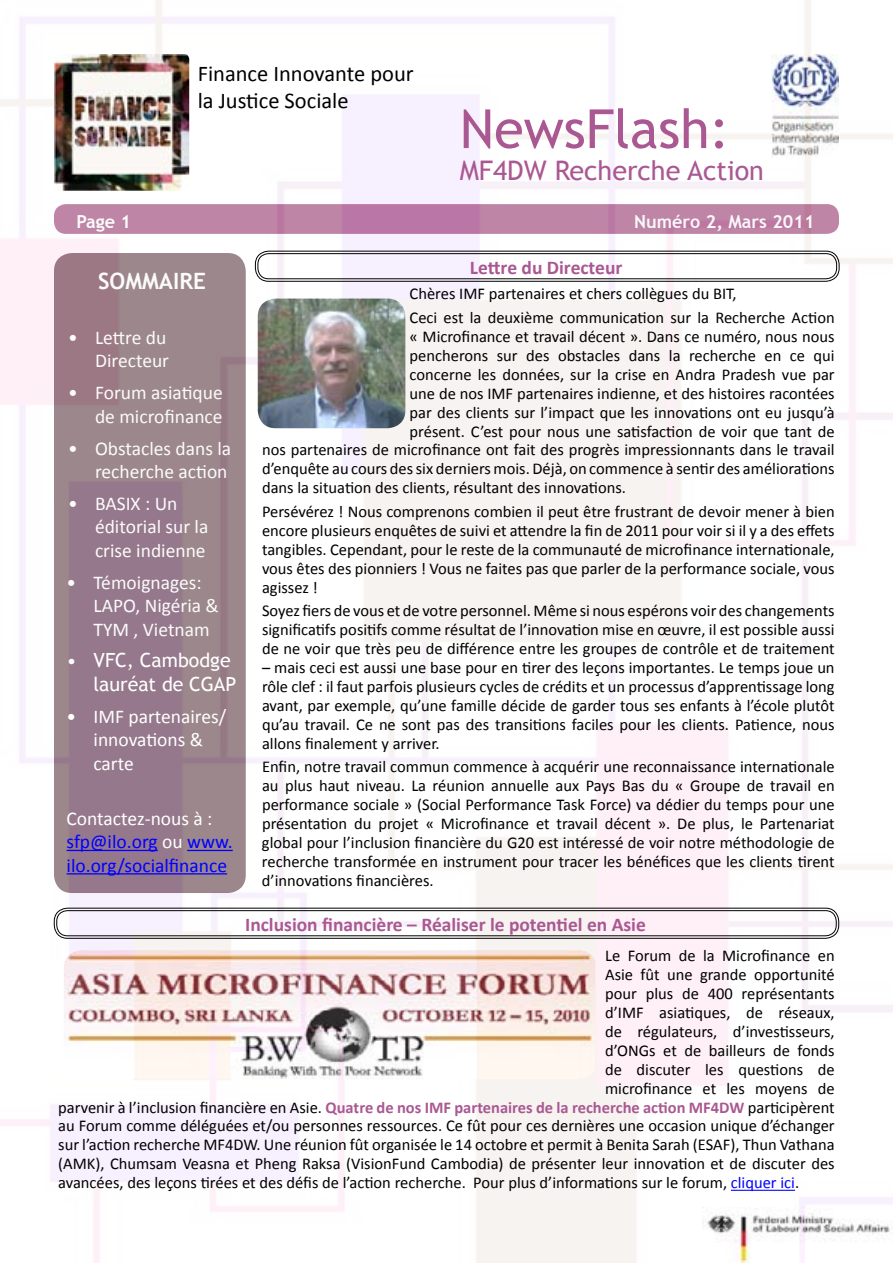
<style>
.page{position:relative;width:893px;height:1263px;background:#fff}
.page>*{position:absolute;margin:0;border:0;box-sizing:border-box;transform-origin:0 0}
.t1{font:54px "Trebuchet MS";color:#aa5892}
.t2{font:27px "Trebuchet MS";color:#aa5892}
.t3{font:22.5px/27px "Calibri";color:#000}
.t4{font:700 22.5px "Trebuchet MS";color:#fbfbfb}
.t5{font:19.5px/23.4px "Calibri";color:#fbfbfb;text-align:right}
.t6{font:700 19.5px "Calibri";color:#aa5892}
.t7{font:19.5px/23.4px "Calibri";color:#00f}
.t8{font:19.5px/23.4px "Calibri";color:#fff}
.t9{font:19.5px/23.4px "Trebuchet MS";color:#fff;text-align:right}
.t10{font:700 18px "Trebuchet MS";color:#f8f8f9}
.t11{font:700 18px "Trebuchet MS";color:#fbfbfb}
.t12{font:16.5px/19px "Calibri";color:#000;text-align:justify}
.s1{color:#fff}
.s2{font-weight:700;color:#aa5892}
.s3{color:#00f}
</style>
<div class="page">
<img style="left:0;top:0;width:893px;height:1263px">
<img style="left:54px;top:54px;width:135px;height:137px">
<img style="left:703px;top:1207px;width:190px;height:56px">
<img style="left:771px;top:55px;width:68px;height:102px">
<div style="left:54px;top:204px;width:785px;height:30px;background:linear-gradient(to right,#be82a6,#be80a5);border-radius:12px"></div>
<div style="left:54px;top:253px;width:192px;height:640px;background:linear-gradient(to right,#977a8a,#9b858c);border-radius:18px"></div>
<hr style="left:67px;top:850px;width:91px;height:1px;background:#00f">
<hr style="left:187px;top:850px;width:46px;height:1px;background:#00f">
<hr style="left:67px;top:873px;width:160px;height:1px;background:#00f">
<div style="left:54px;top:908px;width:785px;height:30px;border:1px solid #000;border-radius:13px"></div>
<div style="left:56px;top:910px;width:780px;height:26px;border:1px solid #000;border-radius:11px"></div>
<hr style="left:731px;top:1190px;width:64px;height:1px;background:#00f">
<img style="left:64px;top:950px;width:531px;height:129px">
<div style="left:255px;top:251px;width:584px;height:31px;border:1px solid #000;border-radius:13px"></div>
<div style="left:258px;top:253px;width:579px;height:26px;border:1px solid #000;border-radius:11px"></div>
<img style="left:258px;top:299px;width:147px;height:129px">
<h3 class="t3" style="left:198px;top:60px;width:217px">Finance Innovante pour la Justice Sociale</h3>
<h1 class="t1" style="left:460px;top:97px;width:271px">NewsFlash:</h1>
<h2 class="t2" style="left:460px;top:155px;width:306px">MF4DW Recherche Action</h2>
<p class="t11" style="left:77px;top:210px;width:56px">Page 1</p>
<p class="t10" style="left:634px;top:210px;width:182px">Numéro 2, Mars 2011</p>
<h3 class="t4" style="left:98px;top:267px;width:109px">SOMMAIRE</h3>
<p class="t5" style="left:68px;top:326px;width:103px">• Lettre du<br>Directeur</p>
<p class="t5" style="left:68px;top:381px;width:156px">• Forum asiatique de microfinance</p>
<p class="t5" style="left:68px;top:437px;width:165px">• Obstacles dans la recherche action</p>
<p class="t5" style="left:95px;top:492px;width:115px;text-align:left;text-indent:-27px">• BASIX : Un éditorial sur la crise indienne</p>
<p class="t5" style="left:94px;top:571px;width:127px;text-align:left;text-indent:-27px">• Témoignages:<br>LAPO, Nigéria &amp;<br>TYM , Vietnam</p>
<p class="t9" style="left:67px;top:649px;width:171px">• VFC, Cambodge lauréat de CGAP</p>
<p class="t8" style="left:94px;top:705px;width:134px;text-indent:-27px">• IMF partenaires/ innovations &amp; carte</p>
<p class="t7" style="left:67px;top:807px;width:168px"><span class="s1">Contactez-nous à : </span>sfp@ilo.org <span class="s1">ou</span> www. ilo.org/socialfinance</p>
<p class="t6" style="left:470px;top:255px;width:154px">Lettre du Directeur</p>
<p class="t12" style="left:410px;top:282px;width:427px;line-height:23.2px">Chères IMF partenaires et chers collègues du BIT,<br>Ceci est la deuxième communication sur la Recherche Action</p>
<p class="t12" style="left:410px;top:327px;width:427px">« Microfinance et travail décent ». Dans ce numéro, nous nous</p>
<p class="t12" style="left:410px;top:346px;width:427px">pencherons sur des obstacles dans la recherche en ce qui</p>
<p class="t12" style="left:410px;top:365px;width:427px">concerne les données, sur la crise en Andra Pradesh vue par</p>
<p class="t12" style="left:410px;top:384px;width:427px">une de nos IMF partenaires indienne, et des histoires racontées</p>
<p class="t12" style="left:410px;top:403px;width:427px">par des clients sur l’impact que les innovations ont eu jusqu’à</p>
<p class="t12" style="left:410px;top:422px;width:427px">présent. C’est pour nous une satisfaction de voir que tant de</p>
<p class="t12" style="left:262px;top:440px;width:574px">nos partenaires de microfinance ont fait des progrès impressionnants dans le travail</p>
<p class="t12" style="left:262px;top:459px;width:574px">d’enquête au cours des six derniers mois. Déjà, on commence à sentir des améliorations</p>
<p class="t12" style="left:262px;top:478px;width:366px">dans la situation des clients, résultant des innovations.</p>
<p class="t12" style="left:262px;top:502px;width:574px">Persévérez ! Nous comprenons combien il peut être frustrant de devoir mener à bien encore plusieurs enquêtes de suivi et attendre la fin de 2011 pour voir si il y a des effets tangibles. Cependant, pour le reste de la communauté de microfinance internationale, vous êtes des pionniers ! Vous ne faites pas que parler de la performance sociale, vous agissez !</p>
<p class="t12" style="left:262px;top:601px;width:574px">Soyez fiers de vous et de votre personnel. Même si nous espérons voir des changements significatifs positifs comme résultat de l’innovation mise en œuvre, il est possible aussi de ne voir que très peu de différence entre les groupes de contrôle et de traitement</p>
<p class="t12" style="left:262px;top:658px;width:574px">– mais ceci est aussi une base pour en tirer des leçons importantes. Le temps joue un rôle clef : il faut parfois plusieurs cycles de crédits et un processus d’apprentissage long avant, par exemple, qu’une famille décide de garder tous ses enfants à l’école plutôt qu’au travail. Ce ne sont pas des transitions faciles pour les clients. Patience, nous allons finalement y arriver.</p>
<p class="t12" style="left:262px;top:757px;width:574px">Enfin, notre travail commun commence à acquérir une reconnaissance internationale au plus haut niveau. La réunion annuelle aux Pays Bas du « Groupe de travail en performance sociale » (Social Performance Task Force) va dédier du temps pour une présentation du projet « Microfinance et travail décent ». De plus, le Partenariat global pour l’inclusion financière du G20 est intéressé de voir notre méthodologie de recherche transformée en instrument pour tracer les bénéfices que les clients tirent d’innovations financières.</p>
<p class="t6" style="left:245px;top:911px;width:402px">Inclusion financière – Réaliser le potentiel en Asie</p>
<p class="t12" style="left:605px;top:946px;width:231px">Le Forum de la Microfinance en</p>
<p class="t12" style="left:605px;top:965px;width:231px">Asie fût une grande opportunité</p>
<p class="t12" style="left:605px;top:984px;width:231px">pour plus de 400 représentants</p>
<p class="t12" style="left:605px;top:1003px;width:231px">d’IMF asiatiques, de réseaux,</p>
<p class="t12" style="left:605px;top:1022px;width:231px">de régulateurs, d’investisseurs,</p>
<p class="t12" style="left:605px;top:1040px;width:231px">d’ONGs et de bailleurs de fonds</p>
<p class="t12" style="left:605px;top:1059px;width:231px">de discuter les questions de</p>
<p class="t12" style="left:605px;top:1078px;width:231px">microfinance et les moyens de</p>
<p class="t12" style="left:58px;top:1097px;width:778px">parvenir à l’inclusion financière en Asie. <span class="s2">Quatre de nos IMF partenaires de la recherche action MF4DW</span> participèrent</p>
<p class="t12" style="left:58px;top:1116px;width:778px">au Forum comme déléguées et/ou personnes ressources. Ce fût pour ces dernières une occasion unique d’échanger</p>
<p class="t12" style="left:58px;top:1135px;width:778px">sur l’action recherche MF4DW. Une réunion fût organisée le 14 octobre et permit à Benita Sarah (ESAF), Thun Vathana</p>
<p class="t12" style="left:58px;top:1154px;width:778px">(AMK), Chumsam Veasna et Pheng Raksa (VisionFund Cambodia) de présenter leur innovation et de discuter des</p>
<p class="t12" style="left:58px;top:1173px;width:742px">avancées, des leçons tirées et des défis de l’action recherche. Pour plus d’informations sur le forum, <span class="s3">cliquer ici</span>.</p>
</div>
